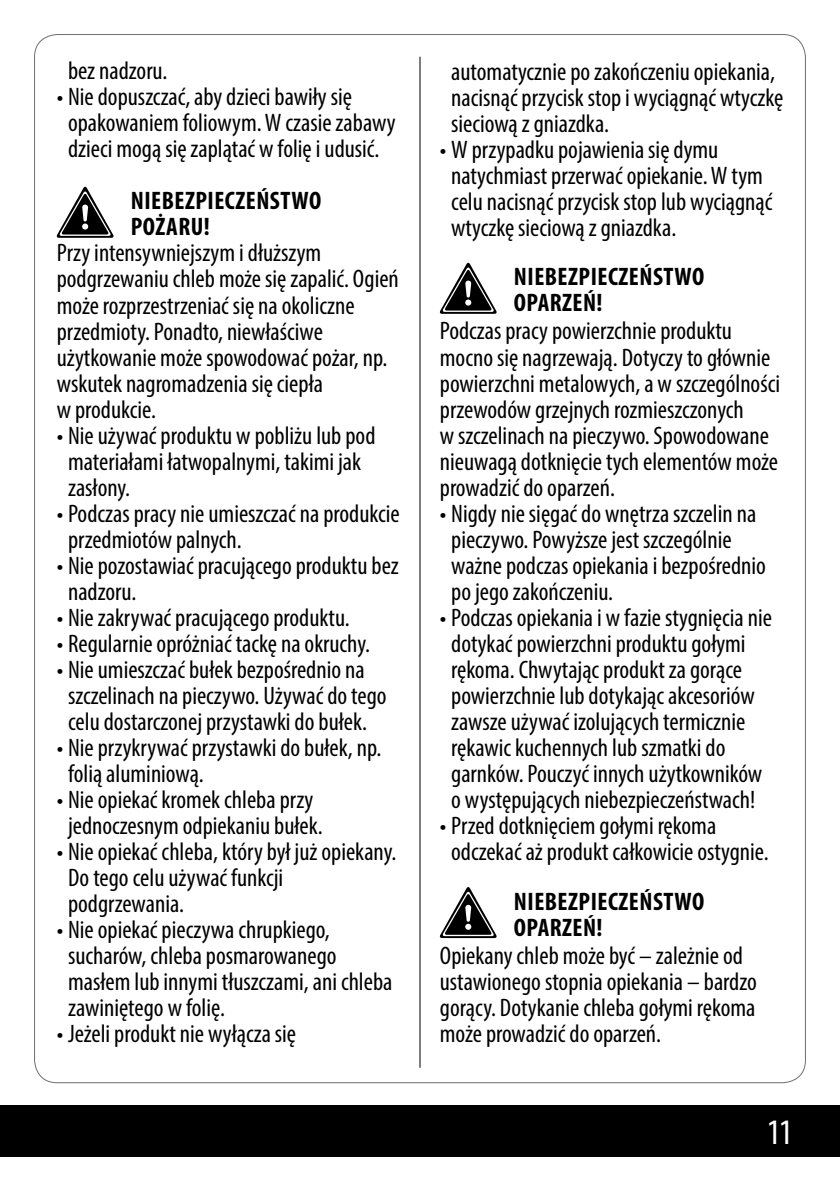
<style>
.page{position:relative;width:840px;height:1191px;background:#fff}
.page>*{position:absolute;margin:0;border:0;box-sizing:border-box;transform-origin:0 0}
.t1{font:36px "Myriad Pro";color:#fff;scale:.9 1}
.t2{font:condensed 25.4px/26px "Myriad Pro";color:#000}
.t3{font:700 condensed 25.4px/26px "Myriad Pro";letter-spacing:.02em;color:#000}
</style>
<div class="page">
<div style="left:0;top:1106px;width:839px;height:51px;background:#000"></div>
<hr style="left:419px;top:57px;width:1px;height:1010px;background:#000">
<svg style="left:56px;top:186px;width:58px;height:52px"></svg>
<svg style="left:439px;top:262px;width:58px;height:52px"></svg>
<svg style="left:439px;top:887px;width:58px;height:51px"></svg>
<p class="t2" style="left:68px;top:58px;width:101px">bez nadzoru.</p>
<p class="t2" style="left:68px;top:84px;width:329px;text-indent:-11px">• Nie dopuszczać, aby dzieci bawiły się opakowaniem foliowym. W czasie zabawy dzieci mogą się zaplątać w folię i udusić.</p>
<p class="t3" style="left:131px;top:187px;width:192px">NIEBEZPIECZEŃSTWO<br>POŻARU!</p>
<p class="t2" style="left:57px;top:240px;width:343px">Przy intensywniejszym i dłuższym podgrzewaniu chleb może się zapalić. Ogień może rozprzestrzeniać się na okoliczne przedmioty. Ponadto, niewłaściwe użytkowanie może spowodować pożar, np. wskutek nagromadzenia się ciepła<br>w produkcie.</p>
<p class="t2" style="left:68px;top:422px;width:309px;text-indent:-11px">• Nie używać produktu w pobliżu lub pod materiałami łatwopalnymi, takimi jak zasłony.</p>
<p class="t2" style="left:68px;top:500px;width:333px;text-indent:-11px">• Podczas pracy nie umieszczać na produkcie przedmiotów palnych.</p>
<p class="t2" style="left:68px;top:552px;width:332px;text-indent:-11px">• Nie pozostawiać pracującego produktu bez nadzoru.</p>
<p class="t2" style="left:57px;top:604px;width:294px">• Nie zakrywać pracującego produktu.</p>
<p class="t2" style="left:57px;top:630px;width:314px">• Regularnie opróżniać tackę na okruchy.</p>
<p class="t2" style="left:68px;top:656px;width:320px;text-indent:-11px">• Nie umieszczać bułek bezpośrednio na szczelinach na pieczywo. Używać do tego celu dostarczonej przystawki do bułek.</p>
<p class="t2" style="left:68px;top:734px;width:314px;text-indent:-11px">• Nie przykrywać przystawki do bułek, np. folią aluminiową.</p>
<p class="t2" style="left:57px;top:786px;width:267px;text-align:center">• Nie opiekać kromek chleba przy jednoczesnym odpiekaniu bułek.</p>
<p class="t2" style="left:68px;top:838px;width:329px;text-indent:-11px">• Nie opiekać chleba, który był już opiekany.<br>Do tego celu używać funkcji podgrzewania.</p>
<p class="t2" style="left:68px;top:916px;width:326px;text-indent:-11px">• Nie opiekać pieczywa chrupkiego, sucharów, chleba posmarowanego masłem lub innymi tłuszczami, ani chleba zawiniętego w folię.</p>
<p class="t2" style="left:57px;top:1020px;width:241px">• Jeżeli produkt nie wyłącza się</p>
<p class="t2" style="left:451px;top:58px;width:333px">automatycznie po zakończeniu opiekania, nacisnąć przycisk stop i wyciągnąć wtyczkę sieciową z gniazdka.</p>
<p class="t2" style="left:451px;top:136px;width:322px;text-indent:-11px">• W przypadku pojawienia się dymu natychmiast przerwać opiekanie. W tym celu nacisnąć przycisk stop lub wyciągnąć wtyczkę sieciową z gniazdka.</p>
<p class="t3" style="left:513px;top:263px;width:192px">NIEBEZPIECZEŃSTWO<br>OPARZEŃ!</p>
<p class="t2" style="left:439px;top:318px;width:341px">Podczas pracy powierzchnie produktu mocno się nagrzewają. Dotyczy to głównie powierzchni metalowych, a w szczególności przewodów grzejnych rozmieszczonych<br>w szczelinach na pieczywo. Spowodowane nieuwagą dotknięcie tych elementów może prowadzić do oparzeń.</p>
<p class="t2" style="left:451px;top:500px;width:316px;text-indent:-11px">• Nigdy nie sięgać do wnętrza szczelin na pieczywo. Powyższe jest szczególnie ważne podczas opiekania i bezpośrednio po jego zakończeniu.</p>
<p class="t2" style="left:451px;top:604px;width:322px;text-indent:-11px">• Podczas opiekania i w fazie stygnięcia nie dotykać powierzchni produktu gołymi rękoma. Chwytając produkt za gorące powierzchnie lub dotykając akcesoriów zawsze używać izolujących termicznie rękawic kuchennych lub szmatki do garnków. Pouczyć innych użytkowników o występujących niebezpieczeństwach!</p>
<p class="t2" style="left:451px;top:812px;width:319px;text-indent:-11px">• Przed dotknięciem gołymi rękoma odczekać aż produkt całkowicie ostygnie.</p>
<p class="t3" style="left:513px;top:887px;width:192px">NIEBEZPIECZEŃSTWO<br>OPARZEŃ!</p>
<p class="t2" style="left:439px;top:942px;width:318px">Opiekany chleb może być – zależnie od ustawionego stopnia opiekania – bardzo gorący. Dotykanie chleba gołymi rękoma może prowadzić do oparzeń.</p>
<h1 class="t1" style="left:765px;top:1110px;width:33px">11</h1>
</div>
